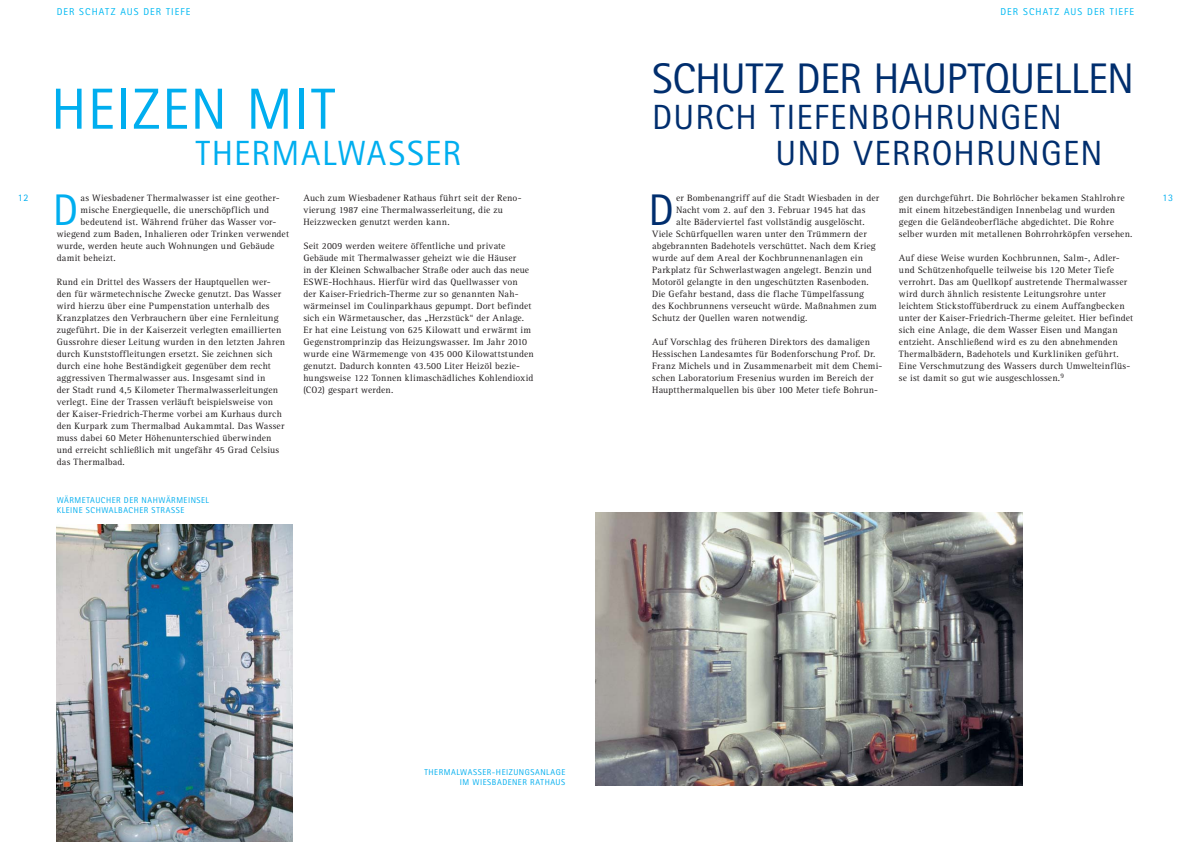
<style>
.page{position:relative;width:1191px;height:842px;background:#fff}
.page>*{position:absolute;margin:0;border:0;box-sizing:border-box;transform-origin:0 0}
.t1{font:58px "Rotis Sans Serif Std";letter-spacing:.025em;color:#00aeef}
.t2{font:44.3px "Rotis Sans Serif Std";color:#00aeef}
.t3{font:44.3px "Rotis Sans Serif Std";color:#002e6e}
.t4{font:42.8px "Rotis Sans Serif Std";letter-spacing:-.02em;color:#002e6e}
.t5{font:35px/36px "Rotis Sans Serif Std";letter-spacing:.03em;color:#002e6e}
.t6{font:35px "Rotis Sans Serif Std";letter-spacing:.035em;color:#00aeef}
.t7{font:10px "Rotis Sans Serif Std";letter-spacing:.1em;color:#00b9f2}
.t8{font:10px "Rotis Sans Serif Std";color:#00aeef}
.t9{font:9.5px/12px "Rotis Serif Std";letter-spacing:.025em;color:#231f20}
.t10{font:9.5px "Rotis Serif Std";letter-spacing:.005em;color:#231f20}
.t11{font:8.5px/10px "Rotis Sans Serif Std";letter-spacing:.06em;color:#00aeef;text-align:right}
</style>
<div class="page">
<img style="left:595px;top:513px;width:427px;height:272px">
<img style="left:57px;top:525px;width:235px;height:317px">
<p class="t7" style="left:57px;top:8px;width:135px">DER SCHATZ AUS DER TIEFE</p>
<p class="t7" style="left:1000px;top:8px;width:135px">DER SCHATZ AUS DER TIEFE</p>
<h1 class="t1" style="left:51px;top:87px;width:285px">HEIZEN MIT</h1>
<h3 class="t6" style="left:196px;top:140px;width:267px">THERMALWASSER</h3>
<h3 class="t4" style="left:652px;top:62px;width:483px">SCHUTZ DER HAUPTQUELLEN</h3>
<h3 class="t5" style="left:775px;top:102px;width:328px;text-indent:-123px">DURCH TIEFENBOHRUNGEN<br>UND VERROHRUNGEN</h3>
<h2 class="t2" style="left:53px;top:193px;width:27px">D</h2>
<p class="t9" style="left:81px;top:192px;width:200px">as Wiesbadener Thermalwasser ist eine geother-</p>
<p class="t9" style="left:303px;top:192px;width:220px">Auch zum Wiesbadener Rathaus führt seit der Reno&shy;vierung 1987 eine Thermalwasserleitung, die zu<br>Heizzwecken genutzt werden kann.</p>
<p class="t9" style="left:303px;top:240px;width:232px">Seit 2009 werden weitere öffentliche und private Gebäude mit Thermalwasser geheizt wie die Häuser<br>in der Kleinen Schwalbacher Straße oder auch das neue ESWE-Hochhaus. Hierfür wird das Quellwasser von<br>der Kaiser-Friedrich-Therme zur so genannten Nah&shy;wärmeinsel im Coulinparkhaus gepumpt. Dort befindet sich ein Wärmetauscher, das „Herzstück“ der Anlage.<br>Er hat eine Leistung von 625 Kilowatt und erwärmt im Gegenstromprinzip das Heizungswasser. Im Jahr 2010 wurde eine Wärmemenge von 435 000 Kilowattstunden genutzt. Dadurch konnten 43.500 Liter Heizöl bezie&shy;hungsweise 122 Tonnen klimaschädliches Kohlendioxid (CO2) gespart werden.</p>
<h2 class="t3" style="left:648px;top:193px;width:27px">D</h2>
<p class="t9" style="left:676px;top:192px;width:205px">er Bombenangriff auf die Stadt Wiesbaden in der</p>
<p class="t9" style="left:899px;top:192px;width:235px">gen durchgeführt. Die Bohrlöcher bekamen Stahlrohre mit einem hitzebeständigen Innenbelag und wurden gegen die Geländeoberfläche abgedichtet. Die Rohre selber wurden mit metallenen Bohrrohrköpfen versehen.</p>
<p class="t9" style="left:899px;top:252px;width:236px">Auf diese Weise wurden Kochbrunnen, Salm-, Adler&shy;und Schützenhofquelle teilweise bis 120 Meter Tiefe verrohrt. Das am Quellkopf austretende Thermalwasser wird durch ähnlich resistente Leitungsrohre unter leichtem Stickstoffüberdruck zu einem Auffangbecken unter der Kaiser-Friedrich-Therme geleitet. Hier befindet sich eine Anlage, die dem Wasser Eisen und Mangan entzieht. Anschließend wird es zu den abnehmenden Thermalbädern, Badehotels und Kurkliniken geführt.<br>Eine Verschmutzung des Wassers durch Umwelteinflüs&shy;se ist damit so gut wie ausgeschlossen.<sup>9</sup></p>
<p class="t8" style="left:18px;top:194px;width:12px">12</p>
<p class="t8" style="left:1162px;top:194px;width:12px">13</p>
<p class="t9" style="left:81px;top:204px;width:190px">mische Energiequelle, die unerschöpflich und</p>
<p class="t9" style="left:81px;top:216px;width:197px">bedeutend ist. Während früher das Wasser vor-</p>
<p class="t9" style="left:57px;top:228px;width:234px">wiegend zum Baden, Inhalieren oder Trinken verwendet</p>
<p class="t10" style="left:57px;top:242px;width:219px">wurde, werden heute auch Wohnungen und Gebäude</p>
<p class="t9" style="left:57px;top:252px;width:60px">damit beheizt.</p>
<p class="t9" style="left:57px;top:276px;width:230px">Rund ein Drittel des Wassers der Hauptquellen wer&shy;den für wärmetechnische Zwecke genutzt. Das Wasser wird hierzu über eine Pumpenstation unterhalb des Kranzplatzes den Verbrauchern über eine Fernleitung zugeführt. Die in der Kaiserzeit verlegten emaillierten Gussrohre dieser Leitung wurden in den letzten Jahren durch Kunststoffleitungen ersetzt. Sie zeichnen sich durch eine hohe Beständigkeit gegenüber dem recht aggressiven Thermalwasser aus. Insgesamt sind in<br>der Stadt rund 4,5 Kilometer Thermalwasserleitungen verlegt. Eine der Trassen verläuft beispielsweise von der Kaiser-Friedrich-Therme vorbei am Kurhaus durch den Kurpark zum Thermalbad Aukammtal. Das Wasser muss dabei 60 Meter Höhenunterschied überwinden und erreicht schließlich mit ungefähr 45 Grad Celsius das Thermalbad.</p>
<p class="t10" style="left:676px;top:206px;width:191px">Nacht vom 2. auf den 3. Februar 1945 hat das</p>
<p class="t9" style="left:676px;top:216px;width:190px">alte Bäderviertel fast vollständig ausgelöscht.</p>
<p class="t9" style="left:652px;top:228px;width:216px">Viele Schürfquellen waren unter den Trümmern der</p>
<p class="t10" style="left:652px;top:242px;width:225px">abgebrannten Badehotels verschüttet. Nach dem Krieg</p>
<p class="t9" style="left:652px;top:252px;width:212px">wurde auf dem Areal der Kochbrunnenanlagen ein</p>
<p class="t9" style="left:652px;top:264px;width:221px">Parkplatz für Schwerlastwagen angelegt. Benzin und</p>
<p class="t9" style="left:652px;top:276px;width:218px">Motoröl gelangte in den ungeschützten Rasenboden.</p>
<p class="t9" style="left:652px;top:288px;width:213px">Die Gefahr bestand, dass die flache Tümpelfassung</p>
<p class="t9" style="left:652px;top:300px;width:226px">des Kochbrunnens verseucht würde. Maßnahmen zum</p>
<p class="t9" style="left:652px;top:312px;width:157px">Schutz der Quellen waren notwendig.</p>
<p class="t9" style="left:652px;top:336px;width:232px">Auf Vorschlag des früheren Direktors des damaligen Hessischen Landesamtes für Bodenforschung Prof. Dr.<br>Franz Michels und in Zusammenarbeit mit dem Chemi&shy;schen Laboratorium Fresenius wurden im Bereich der Hauptthermalquellen bis über 100 Meter tiefe Bohrun-</p>
<p class="t11" style="left:57px;top:496px;width:154px;text-align:left">WÄRMETAUCHER DER NAHWÄRMEINSEL<br>KLEINE SCHWALBACHER STRASSE</p>
<p class="t11" style="left:424px;top:768px;width:142px">THERMALWASSER-HEIZUNGSANLAGE<br>IM WIESBADENER RATHAUS</p>
</div>
